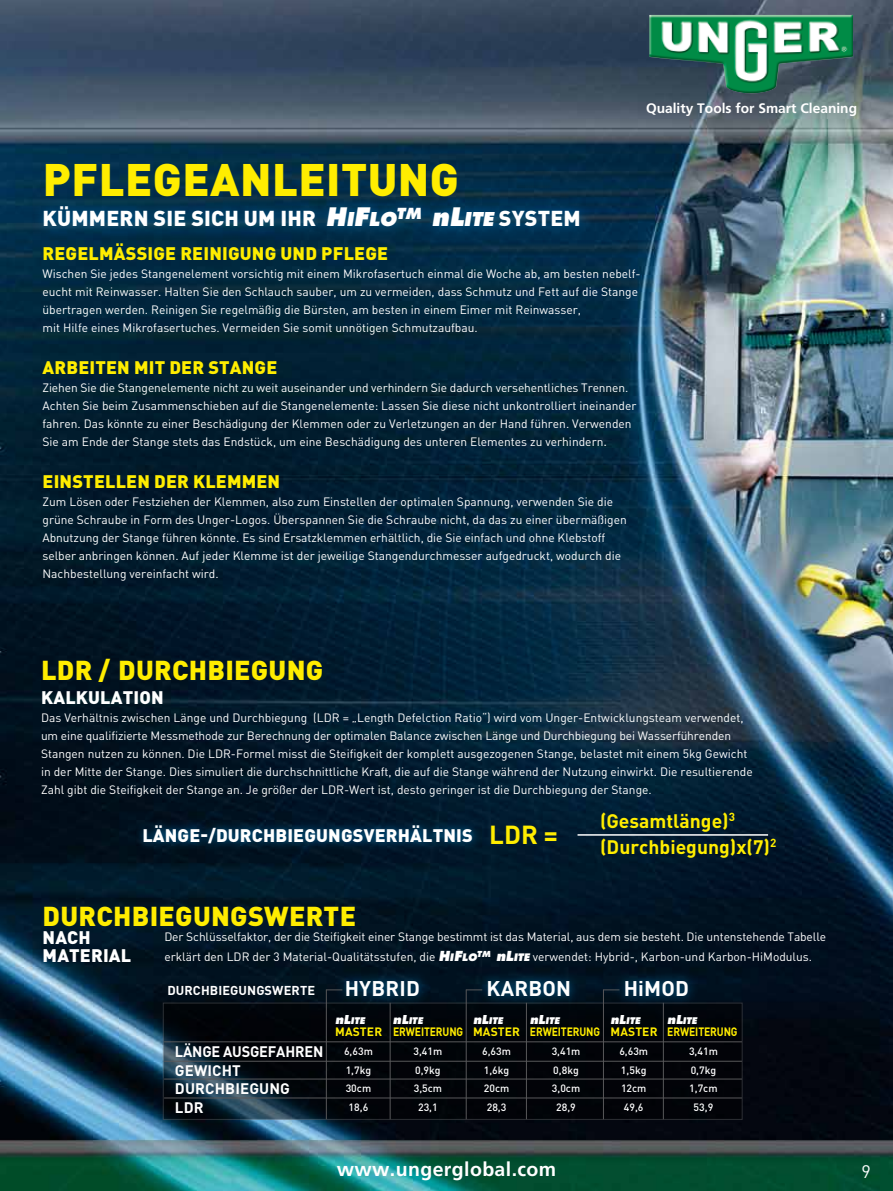
<style>
.page{position:relative;width:893px;height:1191px;background:#fff}
.page>*{position:absolute;margin:0;border:0;box-sizing:border-box;transform-origin:0 0}
.t1{font:900 45px "DIN Pro";letter-spacing:.01em;color:#ffed00}
.t2{font:900 27px "DIN Pro";letter-spacing:.01em;color:#ffed00}
.t3{font:900 21.3px "DIN Pro";letter-spacing:.01em;color:#fff}
.t4{font:700 21px "DIN Pro";letter-spacing:.01em;color:#fff}
.t5{font:700 19.5px "Frutiger LT Pro";letter-spacing:.02em;color:#fff}
.t6{font:700 19.35px/25.8px "DIN Pro";color:#ffed00}
.t7{font:900 18px "DIN Pro";letter-spacing:.01em;color:#ffed00}
.t8{font:900 18px/18px "DIN Pro";letter-spacing:.01em;color:#fff}
.t9{font:18px "DIN Pro";color:#fff}
.t10{font:700 15.15px/18.9px "DIN Pro";letter-spacing:.01em;color:#fff;scale:.96 1}
.t11{font:700 13.8px "Frutiger LT Pro";color:#fff}
.t12{font:700 12.75px "DIN Pro";letter-spacing:.01em;color:#fff}
.t13{font:12px/18px "DIN Pro";color:#fff}
.t14{font:700 12px "DIN Pro";letter-spacing:-.01em;color:#ffed00;scale:.86 1}
.t15{font:700 12px "DIN Pro";letter-spacing:-.01em;color:#ffed00}
.t16{font:500 10.5px/18.9px "DIN Pro";color:#fff}
.t17{font:italic 800 9px "Futura Com";color:#fff}
.s1{font-family:"Futura Com";font-weight:800;font-style:italic;font-size:24.9px}
.s2{font-family:"Futura Com";font-weight:800;font-style:italic;font-size:18.6px}
.s3{font-size:13.5px}
.s4{font-weight:700;font-size:25.8px;color:#ffed00}
.s5{font-family:"Futura Com";font-weight:800;font-style:italic;font-size:13.5px}
.s6{font-family:"Futura Com";font-weight:800;font-style:italic;font-size:10.2px}
.s7{font-size:12px}
</style>
<div class="page">
<img style="left:0;top:0;width:893px;height:1191px">
<img style="left:649px;top:15px;width:204px;height:78px">
<svg style="left:163px;top:1002px;width:579px;height:117px;fill:#010408"></svg>
<hr style="left:164px;top:1041px;width:578px;height:1px;background:#58585a">
<hr style="left:164px;top:1097px;width:578px;height:1px;background:#58585a">
<hr style="left:164px;top:1060px;width:578px;height:1px;background:#58585a">
<hr style="left:164px;top:1078px;width:578px;height:1px;background:#58585a">
<div style="left:335px;top:969px;width:96px;height:38px;background:#0081c7;opacity:.7"></div>
<div style="left:477px;top:969px;width:104px;height:38px;background:#0081c7;opacity:.7"></div>
<hr style="left:390px;top:1002px;width:1px;height:117px;background:#58585a">
<hr style="left:526px;top:1002px;width:1px;height:117px;background:#58585a">
<hr style="left:663px;top:1002px;width:1px;height:117px;background:#58585a">
<hr style="left:326px;top:989px;width:1px;height:130px;background:#58585a">
<svg style="left:326px;top:989px;width:16px;height:1px"></svg>
<hr style="left:466px;top:989px;width:1px;height:130px;background:#58585a">
<svg style="left:466px;top:989px;width:16px;height:1px"></svg>
<hr style="left:603px;top:989px;width:1px;height:130px;background:#58585a">
<div style="left:614px;top:969px;width:86px;height:38px;background:#0081c7;opacity:.7"></div>
<div style="left:134px;top:816px;width:347px;height:35px;background:#0081c7;opacity:.75"></div>
<hr style="left:577px;top:834px;width:191px;height:1px;background:#fff">
<div style="left:31px;top:193px;width:562px;height:48px;background:#0081c7;opacity:.65"></div>
<h1 class="t1" style="left:43px;top:149px;width:418px">PFLEGEANLEITUNG</h1>
<h3 class="t3" style="left:43px;top:204px;width:484px">KÜMMERN SIE SICH UM IHR <span class="s1">H</span><span class="s2">I</span><span class="s1">F</span><span class="s2">LO</span><sup>TM</sup> <span class="s1">n</span><span class="s1">L</span><span class="s2">ITE</span> SYSTEM</h3>
<p class="t11" style="left:646px;top:100px;width:212px">Quality Tools for Smart Cleaning</p>
<h3 class="t7" style="left:43px;top:241px;width:347px">REGELMÄSSIGE REINIGUNG UND PFLEGE</h3>
<p class="t13" style="left:43px;top:264px;width:600px">Wischen Sie jedes Stangenelement vorsichtig mit einem Mikrofasertuch einmal die Woche ab, am besten nebelf&shy;eucht mit Reinwasser. Halten Sie den Schlauch sauber, um zu vermeiden, dass Schmutz und Fett auf die Stange übertragen werden. Reinigen Sie regelmäßig die Bürsten, am besten in einem Eimer mit Reinwasser,<br>mit Hilfe eines Mikrofasertuches. Vermeiden Sie somit unnötigen Schmutzaufbau.</p>
<h3 class="t7" style="left:43px;top:355px;width:236px">ARBEITEN MIT DER STANGE</h3>
<p class="t13" style="left:43px;top:378px;width:595px">Ziehen Sie die Stangenelemente nicht zu weit auseinander und verhindern Sie dadurch versehentliches Trennen.<br>Achten Sie beim Zusammenschieben auf die Stangenelemente: Lassen Sie diese nicht unkontrolliert ineinander fahren. Das könnte zu einer Beschädigung der Klemmen oder zu Verletzungen an der Hand führen. Verwenden Sie am Ende der Stange stets das Endstück, um eine Beschädigung des unteren Elementes zu verhindern<span class="s3">.</span></p>
<h3 class="t7" style="left:43px;top:469px;width:239px">EINSTELLEN DER KLEMMEN</h3>
<p class="t13" style="left:43px;top:492px;width:586px">Zum Lösen oder Festziehen der Klemmen, also zum Einstellen der optimalen Spannung, verwenden Sie die grüne Schraube in Form des Unger-Logos. Überspannen Sie die Schraube nicht, da das zu einer übermäßigen Abnutzung der Stange führen könnte. Es sind Ersatzklemmen erhältlich, die Sie einfach und ohne Klebstoff selber anbringen können. Auf jeder Klemme ist der jeweilige Stangendurchmesser aufgedruckt, wodurch die Nachbestellung vereinfacht wird.</p>
<h2 class="t2" style="left:41px;top:652px;width:284px">LDR / DURCHBIEGUNG</h2>
<h3 class="t8" style="left:41px;top:688px;width:59px">KAL KULATION</h3>
<p class="t13" style="left:41px;top:708px;width:713px">Das Verhältnis zwischen Länge und Durchbiegung (LDR = „Length Defelction Ratio“) wird vom Unger-Entwicklungsteam verwendet, um eine qualifizierte Messmethode zur Berechnung der optimalen Balance zwischen Länge und Durchbiegung bei Wasserführenden Stangen nutzen zu können. Die LDR-Formel misst die Steifigkeit der komplett ausgezogenen Stange, belastet mit einem 5kg Gewicht in der Mitte der Stange. Dies simuliert die durchschnittliche Kraft, die auf die Stange während der Nutzung einwirkt. Die resultierende Zahl gibt die Steifigkeit der Stange an. Je größer der LDR-Wert ist, desto geringer ist die Durchbiegung der Stange.</p>
<h3 class="t8" style="left:142px;top:825px;width:417px">LÄNGE-/DURCHBIEGUNGSVERHÄLTNIS <span class="s4">LDR =</span></h3>
<h3 class="t6" style="left:600px;top:807px;width:178px">(GESAMTLÄNGE)<sup>3 </sup>(DURCHBIEGUNG)X(7)<sup>2</sup></h3>
<h2 class="t2" style="left:43px;top:898px;width:315px">DURCHBIEGUNGSWERTE</h2>
<h3 class="t8" style="left:43px;top:928px;width:90px">NACH<br>MATERIAL</h3>
<p class="t13" style="left:164px;top:926px;width:663px;line-height:19.5px">Der Schlüsselfaktor, der die Steifigkeit einer Stange bestimmt ist das Material, aus dem sie besteht. Die untenstehende Tabelle erklärt den LDR der 3 Material-Qualitätsstufen, die <span class="s5">H</span><span class="s6">I</span><span class="s5">F</span><span class="s6">LO</span><sup>TM</sup> <span class="s5">n</span><span class="s5">L</span><span class="s6">ITE</span> verwendet: Hybrid-, Karbon-und Karbon-HiModulus.</p>
<p class="t12" style="left:167px;top:981px;width:149px">DURCHBIEGUNGSWERTE</p>
<h3 class="t4" style="left:345px;top:974px;width:53px">HYBRID</h3>
<h3 class="t4" style="left:487px;top:974px;width:70px">KARBON</h3>
<h3 class="t4" style="left:624px;top:974px;width:67px">HIMOD</h3>
<p class="t10" style="left:175px;top:1041px;width:156px">LÄNGE AUSGEFAHREN<br>GEWICHT<br>DURCHBIEGUNG<br>LDR</p>
<p class="t17" style="left:335px;top:1014px;width:31px"><span class="s7">n</span><span class="s7">L</span>ITE</p>
<p class="t15" style="left:335px;top:1023px;width:9px">MASTER</p>
<p class="t17" style="left:393px;top:1014px;width:31px"><span class="s7">n</span><span class="s7">L</span>ITE</p>
<p class="t14" style="left:393px;top:1023px;width:83px">ERWEITERUNG</p>
<p class="t17" style="left:473px;top:1014px;width:31px"><span class="s7">n</span><span class="s7">L</span>ITE</p>
<p class="t15" style="left:473px;top:1023px;width:9px">MASTER</p>
<p class="t17" style="left:530px;top:1014px;width:31px"><span class="s7">n</span><span class="s7">L</span>ITE</p>
<p class="t14" style="left:530px;top:1023px;width:83px">ERWEITERUNG</p>
<p class="t17" style="left:610px;top:1014px;width:31px"><span class="s7">n</span><span class="s7">L</span>ITE</p>
<p class="t15" style="left:610px;top:1023px;width:9px">MASTER</p>
<p class="t17" style="left:667px;top:1014px;width:31px"><span class="s7">n</span><span class="s7">L</span>ITE</p>
<p class="t14" style="left:667px;top:1023px;width:83px">ERWEITERUNG</p>
<p class="t16" style="left:344px;top:1041px;width:30px">6,63m<br>1,7kg<br>30cm<br>18,6</p>
<p class="t16" style="left:413px;top:1041px;width:30px;text-align:center">3,41m<br>0,9kg<br>3,5cm<br>23,1</p>
<p class="t16" style="left:482px;top:1041px;width:30px">6,63m<br>1,6kg<br>20cm<br>28,3</p>
<p class="t16" style="left:552px;top:1041px;width:30px;text-align:center">3,41m<br>0,8kg<br>3,0cm<br>28,9</p>
<p class="t16" style="left:619px;top:1041px;width:30px">6,63m<br>1,5kg<br>12cm<br>49,6</p>
<p class="t16" style="left:689px;top:1041px;width:30px;text-align:center">3,41m<br>0,7kg<br>1,7cm<br>53,9</p>
<h3 class="t5" style="left:337px;top:1157px;width:221px">www.ungerglobal.com</h3>
<h3 class="t9" style="left:861px;top:1159px;width:11px">9</h3>
</div>
